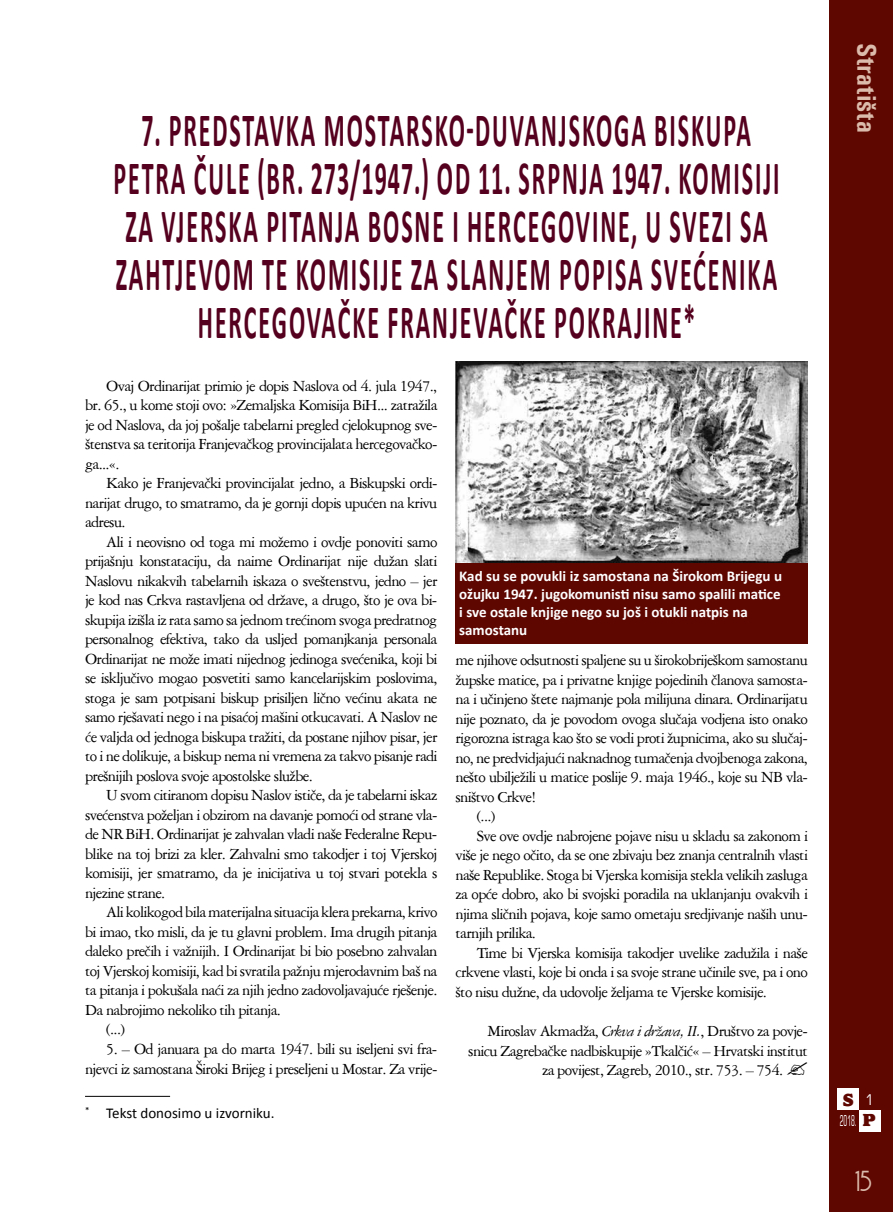
<style>
.page{position:relative;width:893px;height:1212px;background:#fff}
.page>*{position:absolute;margin:0;border:0;box-sizing:border-box;transform-origin:0 0}
.t1{font:700 48px/48px "Calibri";letter-spacing:.08em;color:#55001e;text-align:center;scale:.5 1}
.t2{font:700 condensed 27px "Univers";color:#dbbbab}
.t3{font:27px "Andes";color:#dbbbab}
.t4{font:800 18px "Alfredo";color:#5e0600}
.t5{font:16.5px/19.5px "American Garamond BT";letter-spacing:-.04em;color:#000;text-align:justify}
.t6{font:700 15px/18px "Calibri";color:#fff}
.t7{font:15px "Calibri";color:#000}
.t8{font:condensed 15px "Square 721 BT";color:#fff;scale:.5 1}
.t9{font:condensed 15px "Square 721 BT";color:#fff}
.s1{font-style:italic}
.s2{font-family:"Alfredo";font-weight:800;font-stretch:normal;font-size:18px;color:#5e0600}
</style>
<div class="page">
<div style="left:829px;top:0;width:64px;height:1212px;background:#5e0600"></div>
<div style="left:838px;top:1089px;width:21px;height:21px;background:#fff"></div>
<div style="left:859px;top:1110px;width:21px;height:21px;background:#fff"></div>
<hr style="left:85px;top:1096px;width:85px;height:1px;background:#000">
<img style="left:455px;top:362px;width:352px;height:201px">
<div style="left:455px;top:563px;width:352px;height:80px;background:#5e0600"></div>
<p class="t1" style="left:113px;top:104px;width:1334px">7. PREDSTAVKA MOSTARSKO-DUVANJSKOGA BISKUPA PETRA ČULE (BR. 273/1947.) OD 11. SRPNJA 1947. KOMISIJI ZA VJERSKA PITANJA BOSNE I HERCEGOVINE, U SVEZI SA ZAHTJEVOM TE KOMISIJE ZA SLANJEM POPISA SVEĆENIKA HERCEGOVAČKE FRANJEVAČKE POKRAJINE*</p>
<p class="t5" style="left:85px;top:376px;width:354px;text-indent:21px">Ovaj Ordinarijat primio je dopis Naslova od 4. jula 1947., br. 65., u kome stoji ovo: »Zemaljska Komisija BiH... zatražila je od Naslova, da joj pošalje tabelarni pregled cjelokupnog sve&shy;štenstva sa teritorija Franjevačkog provincijalata hercegovačko&shy;ga...«.</p>
<p class="t5" style="left:85px;top:473px;width:354px;text-indent:21px">Kako je Franjevački provincijalat jedno, a Biskupski ordi&shy;narijat drugo, to smatramo, da je gornji dopis upućen na krivu adresu.</p>
<p class="t5" style="left:85px;top:532px;width:354px;text-indent:21px">Ali i neovisno od toga mi možemo i ovdje ponoviti samo prijašnju konstataciju, da naime Ordinarijat nije dužan slati Naslovu nikakvih tabelarnih iskaza o sveštenstvu, jedno – jer je kod nas Crkva rastavljena od države, a drugo, što je ova bi&shy;skupija izišla iz rata samo sa jednom trećinom svoga predratnog personalnog efektiva, tako da usljed pomanjkanja personala Ordinarijat ne može imati nijednog jedinoga svećenika, koji bi se isključivo mogao posvetiti samo kancelarijskim poslovima, stoga je sam potpisani biskup prisiljen lično većinu akata ne samo rješavati nego i na pisaćoj mašini otkucavati. A Naslov ne će valjda od jednoga biskupa tražiti, da postane njihov pisar, jer to i ne dolikuje, a biskup nema ni vremena za takvo pisanje radi prešnijih poslova svoje apostolske službe.</p>
<p class="t5" style="left:85px;top:785px;width:354px;text-indent:21px">U svom citiranom dopisu Naslov ističe, da je tabelarni iskaz svećenstva poželjan i obzirom na davanje pomoći od strane vla&shy;de NR BiH. Ordinarijat je zahvalan vladi naše Federalne Repu&shy;blike na toj brizi za kler. Zahvalni smo takodjer i toj Vjerskoj komisiji, jer smatramo, da je inicijativa u toj stvari potekla s njezine strane.</p>
<p class="t5" style="left:106px;top:902px;width:333px">Ali kolikogod bila materijalna situacija klera prekarna, krivo</p>
<p class="t5" style="left:85px;top:922px;width:354px">bi imao, tko misli, da je tu glavni problem. Ima drugih pitanja</p>
<p class="t5" style="left:85px;top:941px;width:354px">daleko prečih i važnijih. I Ordinarijat bi bio posebno zahvalan</p>
<p class="t5" style="left:85px;top:961px;width:354px">toj Vjerskoj komisiji, kad bi svratila pažnju mjerodavnim baš na</p>
<p class="t5" style="left:85px;top:980px;width:354px">ta pitanja i pokušala naći za njih jedno zadovoljavajuće rješenje.</p>
<p class="t5" style="left:85px;top:1000px;width:197px">Da nabrojimo nekoliko tih pitanja.</p>
<p class="t5" style="left:106px;top:1019px;width:20px">(...)</p>
<p class="t5" style="left:85px;top:1039px;width:354px;text-align:right">5. – Od januara pa do marta 1947. bili su iseljeni svi fra&shy;njevci iz samostana Široki Brijeg i preseljeni u Mostar. Za vrije-</p>
<p class="t7" style="left:85px;top:1103px;width:191px"><sup>*</sup> Tekst donosimo u izvorniku.</p>
<p class="t6" style="left:459px;top:567px;width:324px">Kad su se povukli iz samostana na Širokom Brijegu u ožujku 1947. jugokomunisti nisu samo spalili matice i sve ostale knjige nego su još i otukli natpis na samostanu</p>
<p class="t5" style="left:455px;top:650px;width:354px">me njihove odsutnosti spaljene su u širokobriješkom samostanu</p>
<p class="t5" style="left:455px;top:670px;width:354px">župske matice, pa i privatne knjige pojedinih članova samosta-</p>
<p class="t5" style="left:455px;top:689px;width:354px">na i učinjeno štete najmanje pola milijuna dinara. Ordinarijatu</p>
<p class="t5" style="left:455px;top:709px;width:354px">nije poznato, da je povodom ovoga slučaja vodjena isto onako</p>
<p class="t5" style="left:455px;top:728px;width:354px">rigorozna istraga kao što se vodi proti župnicima, ako su slučaj-</p>
<p class="t5" style="left:455px;top:748px;width:354px">no, ne predvidjajući naknadnog tumačenja dvojbenoga zakona,</p>
<p class="t5" style="left:455px;top:767px;width:354px">nešto ubilježili u matice poslije 9. maja 1946., koje su NB vla-</p>
<p class="t5" style="left:455px;top:787px;width:82px">sništvo Crkve!</p>
<p class="t5" style="left:477px;top:806px;width:20px">(...)</p>
<p class="t5" style="left:477px;top:826px;width:333px">Sve ove ovdje nabrojene pojave nisu u skladu sa zakonom i</p>
<p class="t5" style="left:455px;top:845px;width:354px">više je nego očito, da se one zbivaju bez znanja centralnih vlasti</p>
<p class="t5" style="left:455px;top:865px;width:354px">naše Republike. Stoga bi Vjerska komisija stekla velikih zasluga</p>
<p class="t5" style="left:455px;top:884px;width:354px">za opće dobro, ako bi svojski poradila na uklanjanju ovakvih i</p>
<p class="t5" style="left:455px;top:904px;width:354px">njima sličnih pojava, koje samo ometaju sredjivanje naših unu-</p>
<p class="t5" style="left:455px;top:923px;width:82px">tarnjih prilika.</p>
<p class="t5" style="left:477px;top:943px;width:333px">Time bi Vjerska komisija takodjer uvelike zadužila i naše</p>
<p class="t5" style="left:455px;top:962px;width:354px">crkvene vlasti, koje bi onda i sa svoje strane učinile sve, pa i ono</p>
<p class="t5" style="left:455px;top:982px;width:313px">što nisu dužne, da udovolje željama te Vjerske komisije.</p>
<p class="t5" style="left:487px;top:1021px;width:322px">Miroslav Akmadža, <span class="s1">Crkva i država, II.</span>, Društvo za povje-</p>
<p class="t5" style="left:468px;top:1040px;width:341px">snicu Zagrebačke nadbiskupije »Tkalčić« – Hrvatski institut</p>
<p class="t5" style="left:542px;top:1060px;width:243px">za povijest, Zagreb, 2010., str. 753. – 754.</p>
<h2 class="t2" style="left:883px;top:43px;width:92px;rotate:90deg">Stratišta</h2>
<p class="t4" style="left:843px;top:1090px;width:12px">S</p>
<p class="t8" style="left:840px;top:1112px;width:73px">2018. <span class="s2">p</span></p>
<p class="t9" style="left:866px;top:1090px;width:9px">1</p>
<h2 class="t3" style="left:855px;top:1169px;width:18px">15</h2>
</div>
